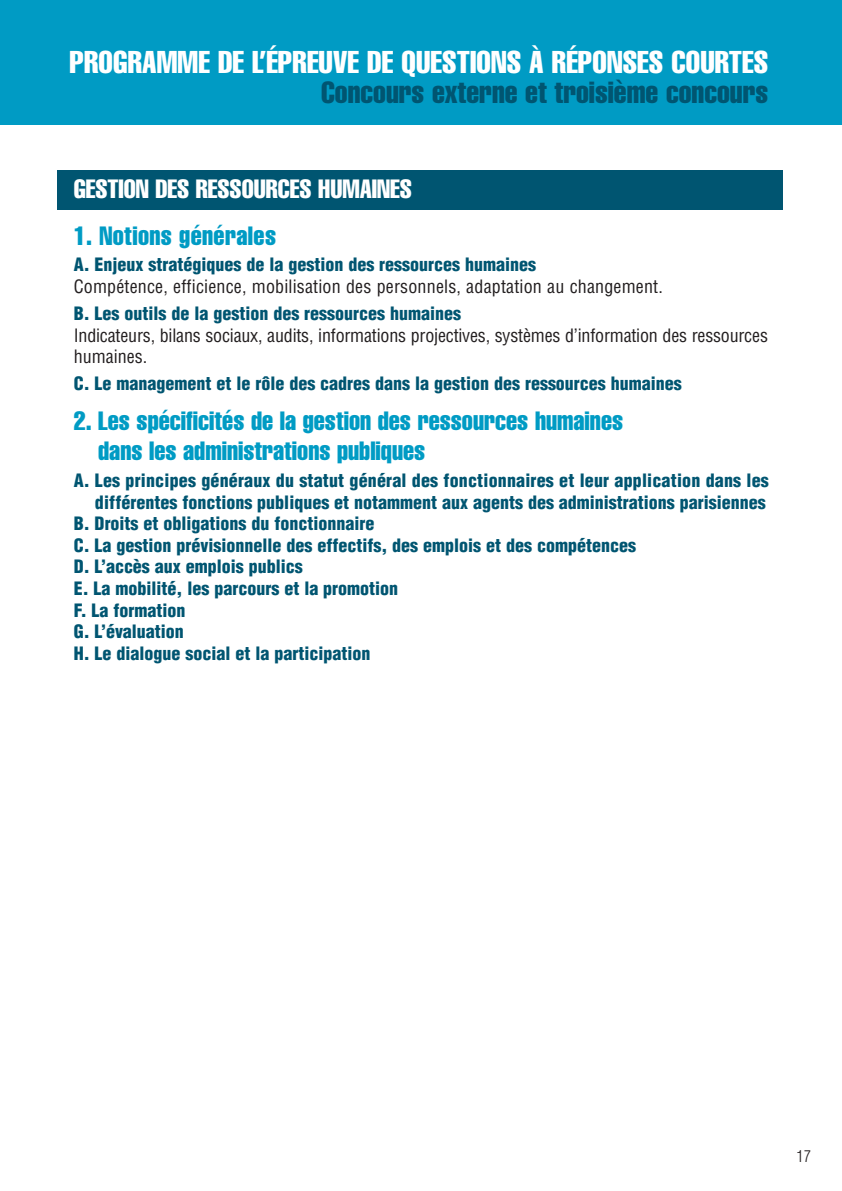
<style>
.page{position:relative;width:842px;height:1191px;background:#fff}
.page>*{position:absolute;margin:0;border:0;box-sizing:border-box;transform-origin:0 0}
.t1{font:extra-condensed 31px "Helvetica";letter-spacing:.005em;color:#fff}
.t2{font:extra-condensed 30px "Helvetica";color:#005571}
.t3{font:extra-condensed 26px/30px "Helvetica";color:#009bc4}
.t4{font:extra-condensed 26px "Helvetica";color:#fff}
.t5{font:900 condensed 18px "Helvetica";color:#005571}
.t6{font:condensed 18px/21.6px "Helvetica";letter-spacing:-.01em;color:#231f20}
.t7{font:condensed 18px "Helvetica";letter-spacing:.01em;color:#231f20}
.t8{font:300 condensed 16px "Helvetica";color:#231f20}
</style>
<div class="page">
<div style="left:57px;top:170px;width:725px;height:40px;background:#005571"></div>
<div style="left:0;top:0;width:842px;height:125px;background:#009bc4"></div>
<h1 class="t1" style="left:70px;top:51px;width:700px">PROGRAMME DE L’ÉPREUVE DE QUESTIONS À RÉPONSES COURTES</h1>
<h2 class="t2" style="left:321px;top:82px;width:449px">Concours externe et troisième concours</h2>
<h3 class="t4" style="left:74px;top:179px;width:340px">GESTION DES RESSOURCES HUMAINES</h3>
<h3 class="t3" style="left:74px;top:223px;width:204px">1. Notions générales</h3>
<p class="t5" style="left:74px;top:258px;width:464px">A. Enjeux stratégiques de la gestion des ressources humaines</p>
<p class="t7" style="left:74px;top:279px;width:591px">Compétence, efficience, mobilisation des personnels, adaptation au changement.</p>
<p class="t5" style="left:74px;top:306px;width:389px">B. Les outils de la gestion des ressources humaines</p>
<p class="t6" style="left:74px;top:326px;width:696px">Indicateurs, bilans sociaux, audits, informations projectives, systèmes d’information des ressources humaines.</p>
<p class="t5" style="left:74px;top:376px;width:610px">C. Le management et le rôle des cadres dans la gestion des ressources humaines</p>
<h3 class="t3" style="left:98px;top:407px;width:526px;text-indent:-24px">2. Les spécificités de la gestion des ressources humaines dans les administrations publiques</h3>
<p class="t5" style="left:74px;top:473px;width:697px">A. Les principes généraux du statut général des fonctionnaires et leur application dans les</p>
<p class="t5" style="left:95px;top:495px;width:672px">différentes fonctions publiques et notamment aux agents des administrations parisiennes</p>
<p class="t5" style="left:74px;top:517px;width:302px">B. Droits et obligations du fonctionnaire</p>
<p class="t5" style="left:74px;top:538px;width:564px">C. La gestion prévisionnelle des effectifs, des emplois et des compétences</p>
<p class="t5" style="left:74px;top:560px;width:231px">D. L’accès aux emplois publics</p>
<p class="t5" style="left:74px;top:581px;width:326px">E. La mobilité, les parcours et la promotion</p>
<p class="t5" style="left:74px;top:603px;width:113px">F. La formation</p>
<p class="t5" style="left:74px;top:625px;width:112px">G. L’évaluation</p>
<p class="t5" style="left:74px;top:646px;width:298px">H. Le dialogue social et la participation</p>
<p class="t8" style="left:797px;top:1150px;width:16px">17</p>
</div>
